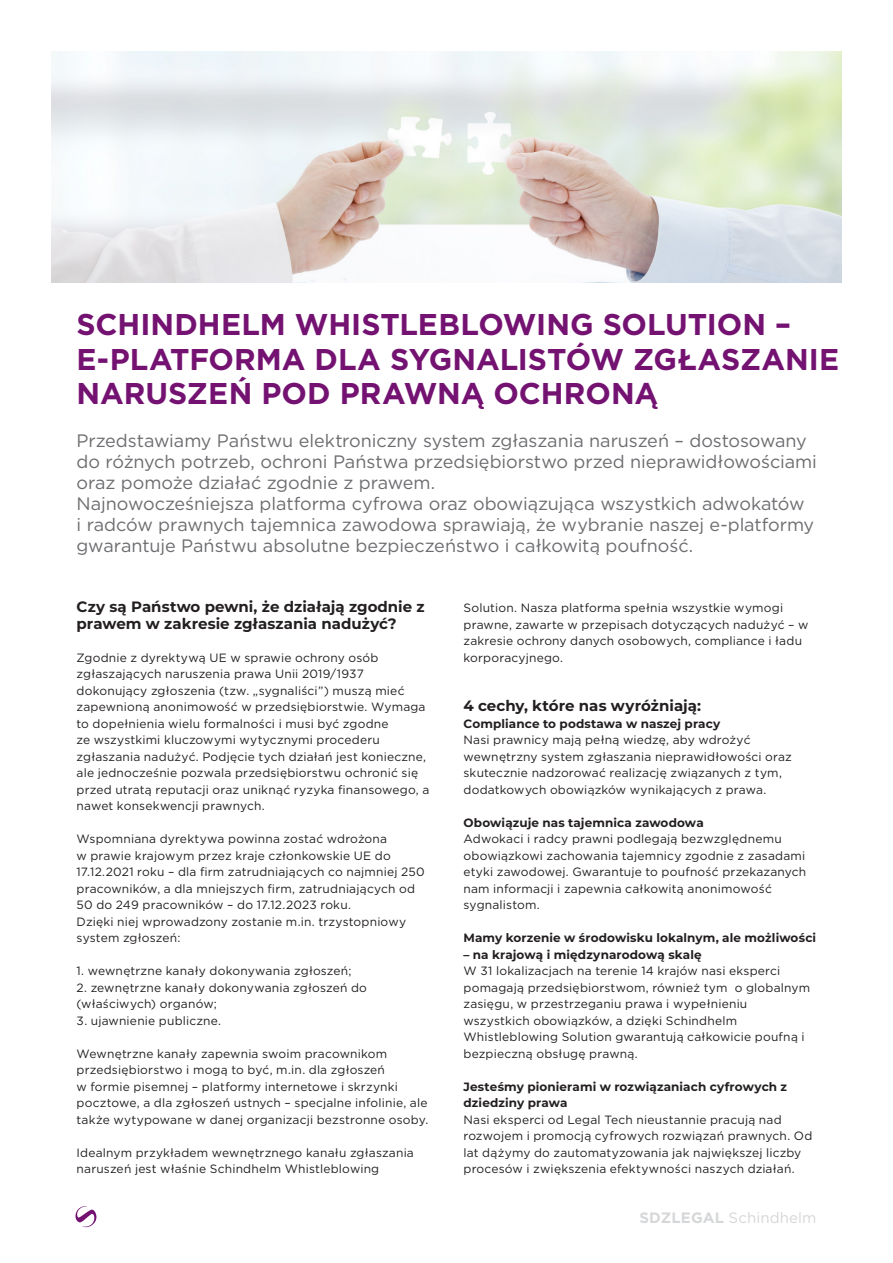
<style>
.page{position:relative;width:893px;height:1263px;background:#fff}
.page>*{position:absolute;margin:0;border:0;box-sizing:border-box;transform-origin:0 0}
.t1{font:700 30px/34.5px "Gotham";letter-spacing:-.005em;color:#741272}
.t2{font:18px/21px "Gotham";letter-spacing:-.005em;color:#6c6d70}
.t3{font:700 15px/16.5px "Montserrat";letter-spacing:.005em;color:#231f20}
.t4{font:15px "Gotham";letter-spacing:.01em;color:#d6d7d9}
.t5{font:12px/16.5px "Gotham";letter-spacing:.015em;color:#231f20}
.t6{font:700 12px/16.5px "Montserrat";letter-spacing:.01em;color:#231f20}
.s1{font-weight:700}
</style>
<div class="page">
<img style="left:51px;top:51px;width:791px;height:231px">
<svg style="left:75px;top:1206px;width:22px;height:21px"></svg>
<h1 class="t1" style="left:77px;top:307px;width:764px">SCHINDHELM WHISTLEBLOWING SOLUTION –<br>E-PLATFORMA DLA SYGNALISTÓW ZGŁASZANIE<br>NARUSZEŃ POD PRAWNĄ OCHRONĄ</h1>
<p class="t2" style="left:77px;top:430px;width:742px">Przedstawiamy Państwu elektroniczny system zgłaszania naruszeń – dostosowany do różnych potrzeb, ochroni Państwa przedsiębiorstwo przed nieprawidłowościami oraz pomoże działać zgodnie z prawem.<br>Najnowocześniejsza platforma cyfrowa oraz obowiązująca wszystkich adwokatów<br>i radców prawnych tajemnica zawodowa sprawiają, że wybranie naszej e-platformy gwarantuje Państwu absolutne bezpieczeństwo i całkowitą poufność.</p>
<p class="t3" style="left:77px;top:598px;width:350px">Czy są Państwo pewni, że działają zgodnie z prawem w zakresie zgłaszania nadużyć?</p>
<p class="t5" style="left:77px;top:649px;width:354px">Zgodnie z dyrektywą UE w sprawie ochrony osób zgłaszających naruszenia prawa Unii 2019/1937 dokonujący zgłoszenia (tzw. „sygnaliści”) muszą mieć zapewnioną anonimowość w przedsiębiorstwie. Wymaga to dopełnienia wielu formalności i musi być zgodne<br>ze wszystkimi kluczowymi wytycznymi procederu zgłaszania nadużyć. Podjęcie tych działań jest konieczne, ale jednocześnie pozwala przedsiębiorstwu ochronić się przed utratą reputacji oraz uniknąć ryzyka finansowego, a nawet konsekwencji prawnych.</p>
<p class="t5" style="left:77px;top:830px;width:350px">Wspomniana dyrektywa powinna zostać wdrożona<br>w prawie krajowym przez kraje członkowskie UE do 17.12.2021 roku – dla firm zatrudniających co najmniej 250 pracowników, a dla mniejszych firm, zatrudniających od 50 do 249 pracowników – do 17.12.2023 roku.<br>Dzięki niej wprowadzony zostanie m.in. trzystopniowy system zgłoszeń:</p>
<p class="t5" style="left:77px;top:962px;width:277px">1. wewnętrzne kanały dokonywania zgłoszeń;</p>
<p class="t5" style="left:77px;top:979px;width:292px">2. zewnętrzne kanały dokonywania zgłoszeń do (właściwych) organów;</p>
<p class="t5" style="left:77px;top:1012px;width:146px">3. ujawnienie publiczne.</p>
<p class="t5" style="left:77px;top:1045px;width:353px">Wewnętrzne kanały zapewnia swoim pracownikom przedsiębiorstwo i mogą to być, m.in. dla zgłoszeń<br>w formie pisemnej – platformy internetowe i skrzynki pocztowe, a dla zgłoszeń ustnych – specjalne infolinie, ale także wytypowane w danej organizacji bezstronne osoby.</p>
<p class="t5" style="left:77px;top:1144px;width:339px">Idealnym przykładem wewnętrznego kanału zgłaszania naruszeń jest właśnie Schindhelm Whistleblowing</p>
<p class="t5" style="left:463px;top:599px;width:346px">Solution. Nasza platforma spełnia wszystkie wymogi prawne, zawarte w przepisach dotyczących nadużyć – w zakresie ochrony danych osobowych, compliance i ładu korporacyjnego.</p>
<p class="t3" style="left:463px;top:697px;width:239px">4 cechy, które nas wyróżniają:</p>
<p class="t6" style="left:463px;top:715px;width:258px">Compliance to podstawa w naszej pracy</p>
<p class="t5" style="left:463px;top:731px;width:330px">Nasi prawnicy mają pełną wiedzę, aby wdrożyć wewnętrzny system zgłaszania nieprawidłowości oraz skutecznie nadzorować realizację związanych z tym, dodatkowych obowiązków wynikających z prawa.</p>
<p class="t6" style="left:463px;top:814px;width:242px">Obowiązuje nas tajemnica zawodowa</p>
<p class="t5" style="left:463px;top:830px;width:344px">Adwokaci i radcy prawni podlegają bezwzględnemu obowiązkowi zachowania tajemnicy zgodnie z zasadami etyki zawodowej. Gwarantuje to poufność przekazanych nam informacji i zapewnia całkowitą anonimowość sygnalistom.</p>
<p class="t6" style="left:463px;top:929px;width:354px">Mamy korzenie w środowisku lokalnym, ale możliwości</p>
<p class="t6" style="left:463px;top:946px;width:240px">– na krajową i międzynarodową skalę</p>
<p class="t5" style="left:463px;top:962px;width:348px">W 31 lokalizacjach na terenie 14 krajów nasi eksperci pomagają przedsiębiorstwom, również tym o globalnym zasięgu, w przestrzeganiu prawa i wypełnieniu wszystkich obowiązków, a dzięki Schindhelm Whistleblowing Solution gwarantują całkowicie poufną i bezpieczną obsługę prawną.</p>
<p class="t6" style="left:463px;top:1078px;width:325px">Jesteśmy pionierami w rozwiązaniach cyfrowych z dziedziny prawa</p>
<p class="t5" style="left:463px;top:1111px;width:350px">Nasi eksperci od Legal Tech nieustannie pracują nad rozwojem i promocją cyfrowych rozwiązań prawnych. Od lat dążymy do zautomatyzowania jak największej liczby procesów i zwiększenia efektywności naszych działań.</p>
<p class="t4" style="left:639px;top:1208px;width:179px"><span class="s1">SDZLEGAL</span> Schindhelm</p>
</div>
